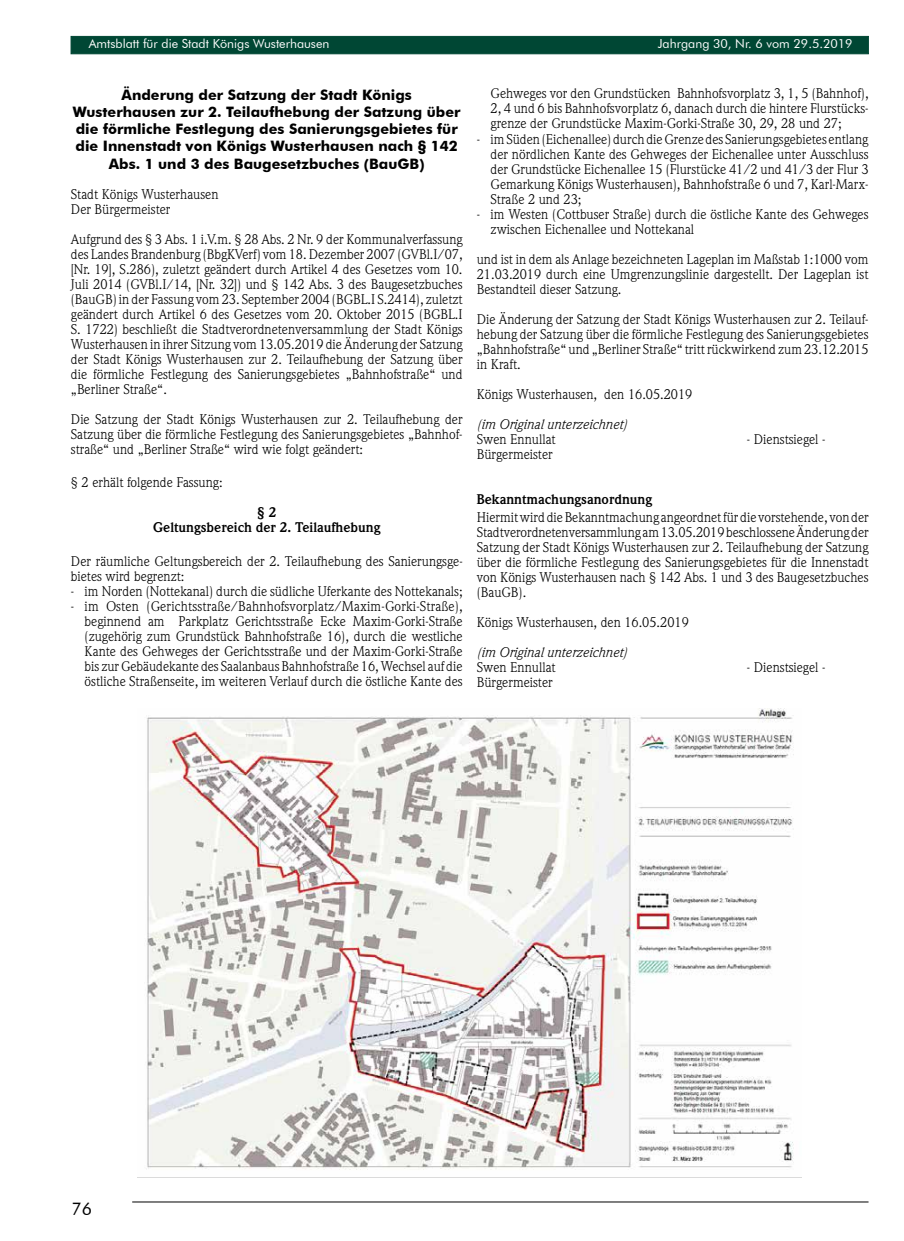
<style>
.page{position:relative;width:904px;height:1241px;background:#fff}
.page>*{position:absolute;margin:0;border:0;box-sizing:border-box;transform-origin:0 0}
.t1{font:17.5px "Futura BT";color:#000}
.t2{font:700 14.38px/17.2px "Futura BT";color:#000;text-align:center}
.t3{font:13.75px/15px "Weidemann Std";color:#000;text-align:justify}
.t4{font:700 13.75px/15px "Weidemann Std";color:#000;text-align:center}
.t5{font:italic 13.75px "Weidemann Std";color:#000}
.t6{font:12.5px "Futura BT";color:#fff}
</style>
<div class="page">
<hr style="left:132px;top:1201px;width:736px;height:1px;background:#000">
<div style="left:71px;top:36px;width:797px;height:18px;background:#004734;border:1px solid #004734"></div>
<img style="left:147px;top:708px;width:647px;height:462px">
<p class="t6" style="left:89px;top:36px;width:242px">Amtsblatt für die Stadt Königs Wusterhausen</p>
<p class="t6" style="left:657px;top:36px;width:196px">Jahrgang 30, Nr. 6 vom 29.5.2019</p>
<p class="t2" style="left:73px;top:86px;width:389px">Änderung der Satzung der Stadt Königs Wusterhausen zur 2. Teilaufhebung der Satzung über die förmliche Festlegung des Sanierungsgebietes für die Innenstadt von Königs Wusterhausen nach § 142<br>Abs. 1 und 3 des Baugesetzbuches (BauGB)</p>
<p class="t3" style="left:71px;top:186px;width:149px">Stadt Königs Wusterhausen<br>Der Bürgermeister</p>
<p class="t3" style="left:71px;top:231px;width:393px">Aufgrund des § 3 Abs. 1 i.V.m. § 28 Abs. 2 Nr. 9 der Kommunalverfassung des Landes Brandenburg (BbgKVerf) vom 18. Dezember 2007 (GVBl.I/07, [Nr. 19], S.286), zuletzt geändert durch Artikel 4 des Gesetzes vom 10.<br>Juli 2014 (GVBl.I/14, [Nr. 32]) und § 142 Abs. 3 des Baugesetzbuches (BauGB) in der Fassung vom 23. September 2004 (BGBL.I S.2414), zuletzt geändert durch Artikel 6 des Gesetzes vom 20. Oktober 2015 (BGBL.I S. 1722) beschließt die Stadtverordnetenversammlung der Stadt Königs Wusterhausen in ihrer Sitzung vom 13.05.2019 die Änderung der Satzung der Stadt Königs Wusterhausen zur 2. Teilaufhebung der Satzung über die förmliche Festlegung des Sanierungsgebietes „Bahnhofstraße“ und „Berliner Straße“.</p>
<p class="t3" style="left:71px;top:411px;width:393px">Die Satzung der Stadt Königs Wusterhausen zur 2. Teilaufhebung der Satzung über die förmliche Festlegung des Sanierungsgebietes „Bahnhof&shy;straße“ und „Berliner Straße“ wird wie folgt geändert:</p>
<p class="t3" style="left:71px;top:475px;width:153px">§ 2 erhält folgende Fassung:</p>
<p class="t4" style="left:153px;top:505px;width:229px">§ 2<br>Geltungsbereich der 2. Teilaufhebung</p>
<p class="t3" style="left:71px;top:553px;width:393px">Der räumliche Geltungsbereich der 2. Teilaufhebung des Sanierungsge&shy;bietes wird begrenzt:</p>
<p class="t3" style="left:71px;top:583px;width:393px">- im Norden (Nottekanal) durch die südliche Uferkante des Nottekanals;</p>
<p class="t3" style="left:85px;top:598px;width:379px;text-indent:-14px">- im Osten (Gerichtsstraße/Bahnhofsvorplatz/Maxim-Gorki-Straße), beginnend am Parkplatz Gerichtsstraße Ecke Maxim-Gorki-Straße (zugehörig zum Grundstück Bahnhofstraße 16), durch die westliche Kante des Gehweges der Gerichtsstraße und der Maxim-Gorki-Straße bis zur Gebäudekante des Saalanbaus Bahnhofstraße 16, Wechsel auf die östliche Straßenseite, im weiteren Verlauf durch die östliche Kante des</p>
<p class="t3" style="left:490px;top:86px;width:379px">Gehweges vor den Grundstücken Bahnhofsvorplatz 3, 1, 5 (Bahnhof), 2, 4 und 6 bis Bahnhofsvorplatz 6, danach durch die hintere Flurstücks&shy;grenze der Grundstücke Maxim-Gorki-Straße 30, 29, 28 und 27;</p>
<p class="t3" style="left:490px;top:131px;width:379px;text-indent:-14px">- im Süden (Eichenallee) durch die Grenze des Sanierungsgebietes entlang der nördlichen Kante des Gehweges der Eichenallee unter Ausschluss der Grundstücke Eichenallee 15 (Flurstücke 41/2 und 41/3 der Flur 3<br>Gemarkung Königs Wusterhausen), Bahnhofstraße 6 und 7, Karl-Marx-Straße 2 und 23;</p>
<p class="t3" style="left:490px;top:206px;width:379px;text-indent:-14px">- im Westen (Cottbuser Straße) durch die östliche Kante des Gehweges zwischen Eichenallee und Nottekanal</p>
<p class="t3" style="left:477px;top:251px;width:393px">und ist in dem als Anlage bezeichneten Lageplan im Maßstab 1:1000 vom 21.03.2019 durch eine Umgrenzungslinie dargestellt. Der Lageplan ist Bestandteil dieser Satzung.</p>
<p class="t3" style="left:477px;top:311px;width:393px">Die Änderung der Satzung der Stadt Königs Wusterhausen zur 2. Teilauf&shy;hebung der Satzung über die förmliche Festlegung des Sanierungsgebietes „Bahnhofstraße“ und „Berliner Straße“ tritt rückwirkend zum 23.12.2015 in Kraft.</p>
<p class="t3" style="left:477px;top:386px;width:217px">Königs Wusterhausen, den 16.05.2019</p>
<p class="t5" style="left:477px;top:416px;width:151px">(im Original unterzeichnet)</p>
<p class="t3" style="left:477px;top:431px;width:80px">Swen Ennullat</p>
<p class="t3" style="left:747px;top:431px;width:80px">- Dienstsiegel -</p>
<p class="t3" style="left:477px;top:446px;width:77px">Bürgermeister</p>
<p class="t4" style="left:477px;top:491px;width:177px">Bekanntmachungsanordnung</p>
<p class="t3" style="left:477px;top:510px;width:393px">Hiermit wird die Bekanntmachung angeordnet für die vorstehende, von der Stadtverordnetenversammlung am 13.05.2019 beschlossene Änderung der Satzung der Stadt Königs Wusterhausen zur 2. Teilaufhebung der Satzung über die förmliche Festlegung des Sanierungsgebietes für die Innenstadt von Königs Wusterhausen nach § 142 Abs. 1 und 3 des Baugesetzbuches (BauGB).</p>
<p class="t3" style="left:477px;top:615px;width:213px">Königs Wusterhausen, den 16.05.2019</p>
<p class="t5" style="left:477px;top:644px;width:151px">(im Original unterzeichnet)</p>
<p class="t3" style="left:477px;top:660px;width:80px">Swen Ennullat</p>
<p class="t3" style="left:747px;top:660px;width:80px">- Dienstsiegel -</p>
<p class="t3" style="left:477px;top:675px;width:77px">Bürgermeister</p>
<p class="t1" style="left:72px;top:1198px;width:22px">76</p>
</div>
